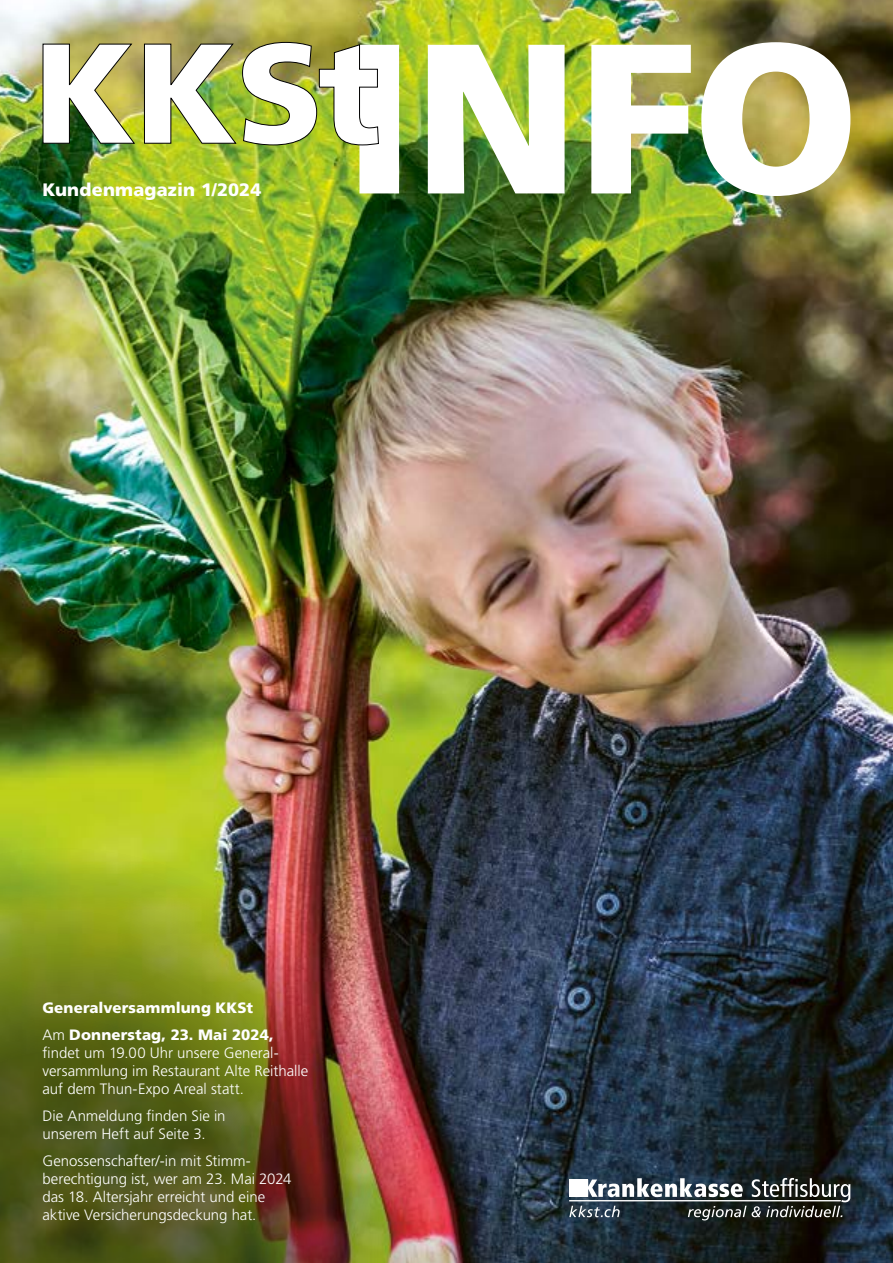
<style>
.page{position:relative;width:893px;height:1263px;background:#fff}
.page>*{position:absolute;margin:0;border:0;box-sizing:border-box;transform-origin:0 0}
.t1{font:900 18px "Frutiger";letter-spacing:.01em;color:#fff}
.t2{font:300 15px/18px "Frutiger LT Std";color:#fff}
.t3{font:900 15px "Frutiger";letter-spacing:.01em;color:#fff}
.s1{font-weight:900}
</style>
<div class="page">
<img style="left:0;top:0;width:893px;height:1263px">
<img style="left:0;top:847px;width:428px;height:416px">
<svg style="left:569px;top:1178px;width:281px;height:42px"></svg>
<img style="left:359px;top:42px;width:491px;height:154px">
<img style="left:42px;top:42px;width:337px;height:104px">
<p class="t1" style="left:43px;top:179px;width:221px">Kundenmagazin 1/2024</p>
<p class="t3" style="left:43px;top:999px;width:212px">Generalversammlung KKSt</p>
<p class="t2" style="left:43px;top:1026px;width:267px">Am <span class="s1">Donnerstag, 23. Mai 2024, </span>findet um 19.00 Uhr unsere General&shy;versammlung im Restaurant Alte Reithalle auf dem Thun-Expo Areal statt.</p>
<p class="t2" style="left:43px;top:1107px;width:185px">Die Anmeldung finden Sie in unserem Heft auf Seite 3.</p>
<p class="t2" style="left:43px;top:1152px;width:251px">Genossenschafter/-in mit Stimm&shy;berechtigung ist, wer am 23. Mai 2024 das 18. Altersjahr erreicht und eine aktive Versicherungsdeckung hat.</p>
</div>
